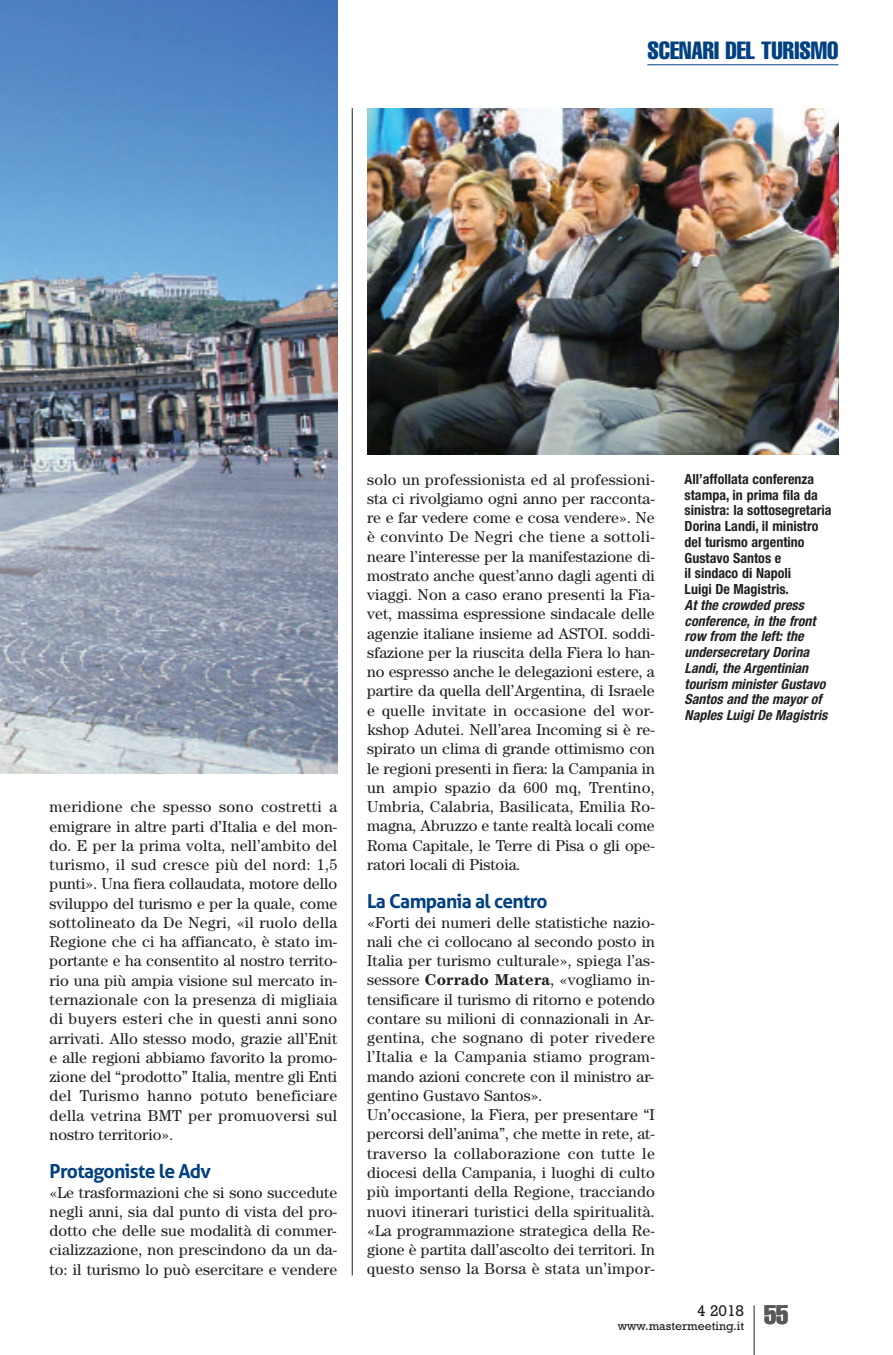
<style>
.page{position:relative;width:893px;height:1355px;background:#fff}
.page>*{position:absolute;margin:0;border:0;box-sizing:border-box;transform-origin:0 0}
.t1{font:extra-condensed 26.25px "Helvetica";color:#57585a}
.t2{font:extra-condensed 24.5px "Helvetica";color:#014081}
.t3{font:700 19.25px "Aller";letter-spacing:-.035em;color:#014081}
.t4{font:15.75px/19.2px "Century";letter-spacing:.01em;color:#231f20;text-align:justify}
.t5{font:15.75px "Rockwell";color:#231f20}
.t6{font:italic 700 condensed 14px/15.8px "Helvetica Neue";color:#231f20}
.t7{font:700 condensed 14px/15.8px "Helvetica Neue";color:#231f20}
.t8{font:12.25px "Rockwell";color:#231f20}
.s1{font-weight:700}
</style>
<div class="page">
<img style="left:0;top:0;width:337px;height:773px">
<hr style="left:754px;top:1305px;width:1px;height:49px;background:#231f20">
<hr style="left:647px;top:64px;width:191px;height:1px;background:#014081">
<hr style="left:352px;top:108px;width:1px;height:1167px;background:#231f20">
<img style="left:367px;top:108px;width:471px;height:347px">
<h2 class="t2" style="left:647px;top:42px;width:193px">SCENARI DEL TURISMO</h2>
<p class="t4" style="left:50px;top:798px;width:289px">meridione che spesso sono costretti a emigrare in altre parti d’Italia e del mon&shy;do. E per la prima volta, nell’ambito del turismo, il sud cresce più del nord: 1,5 punti». Una fiera collaudata, motore dello sviluppo del turismo e per la quale, come sottolineato da De Negri, «il ruolo della Regione che ci ha affiancato, è stato im&shy;portante e ha consentito al nostro territo&shy;rio una più ampia visione sul mercato in&shy;ternazionale con la presenza di migliaia di buyers esteri che in questi anni sono arrivati. Allo stesso modo, grazie all’Enit e alle regioni abbiamo favorito la promo&shy;zione del “prodotto” Italia, mentre gli Enti del Turismo hanno potuto beneficiare della vetrina BMT per promuoversi sul nostro territorio».</p>
<p class="t3" style="left:50px;top:1159px;width:163px">Protagoniste le Adv</p>
<p class="t4" style="left:50px;top:1183px;width:289px">«Le trasformazioni che si sono succedute negli anni, sia dal punto di vista del pro&shy;dotto che delle sue modalità di commer&shy;cializzazione, non prescindono da un da&shy;to: il turismo lo può esercitare e vendere</p>
<p class="t4" style="left:367px;top:471px;width:289px">solo un professionista ed al professioni&shy;sta ci rivolgiamo ogni anno per racconta&shy;re e far vedere come e cosa vendere». Ne è convinto De Negri che tiene a sottoli&shy;neare l’interesse per la manifestazione di&shy;mostrato anche quest’anno dagli agenti di viaggi. Non a caso erano presenti la Fia&shy;vet, massima espressione sindacale delle agenzie italiane insieme ad ASTOI. soddi&shy;sfazione per la riuscita della Fiera lo han&shy;no espresso anche le delegazioni estere, a partire da quella dell’Argentina, di Israele e quelle invitate in occasione del wor&shy;kshop Adutei. Nell’area Incoming si è re&shy;spirato un clima di grande ottimismo con le regioni presenti in fiera: la Campania in un ampio spazio da 600 mq, Trentino, Umbria, Calabria, Basilicata, Emilia Ro&shy;magna, Abruzzo e tante realtà locali come Roma Capitale, le Terre di Pisa o gli ope&shy;ratori locali di Pistoia.</p>
<p class="t3" style="left:367px;top:889px;width:182px">La Campania al centro</p>
<p class="t4" style="left:367px;top:913px;width:289px;text-align:left">«Forti dei numeri delle statistiche nazio&shy;nali che ci collocano al secondo posto in Italia per turismo culturale», spiega l’as&shy;sessore <span class="s1">Corrado Matera</span>, «vogliamo in&shy;tensificare il turismo di ritorno e potendo contare su milioni di connazionali in Ar&shy;gentina, che sognano di poter rivedere l’Italia e la Campania stiamo program&shy;mando azioni concrete con il ministro ar&shy;gentino Gustavo Santos».<br>Un’occasione, la Fiera, per presentare “I percorsi dell’anima”, che mette in rete, at&shy;traverso la collaborazione con tutte le diocesi della Campania, i luoghi di culto più importanti della Regione, tracciando nuovi itinerari turistici della spiritualità. «La programmazione strategica della Re&shy;gione è partita dall’ascolto dei territori. In questo senso la Borsa è stata un’impor-</p>
<p class="t7" style="left:685px;top:472px;width:148px">All’affollata conferenza stampa, in prima fila da sinistra: la sottosegretaria<br>Dorina Landi, il ministro del turismo argentino<br>Gustavo Santos e<br>il sindaco di Napoli<br>Luigi De Magistris.</p>
<p class="t6" style="left:685px;top:598px;width:144px">At the crowded press conference, in the front row from the left: the undersecretary Dorina<br>Landi, the Argentinian tourism minister Gustavo<br>Santos and the mayor of<br>Naples Luigi De Magistris</p>
<p class="t5" style="left:697px;top:1305px;width:49px">4 2018</p>
<p class="t8" style="left:618px;top:1321px;width:128px">www.mastermeeting.it</p>
<h1 class="t1" style="left:764px;top:1305px;width:26px">55</h1>
</div>
